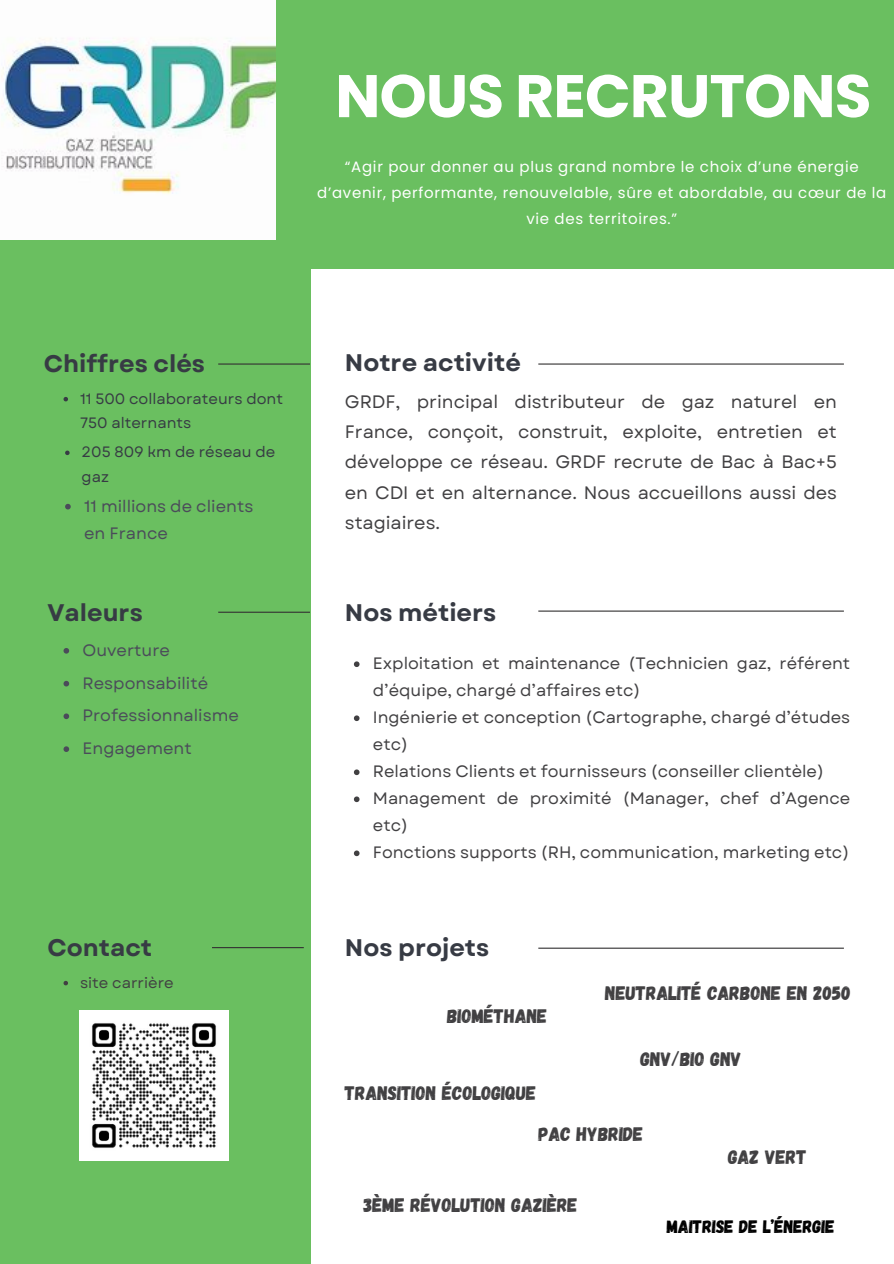
<style>
.page{position:relative;width:894px;height:1264px;background:#fff}
.page>*{position:absolute;margin:0;border:0;box-sizing:border-box;transform-origin:0 0}
.t1{font:700 60px "Poppins";letter-spacing:-.015em;color:#fff}
.t2{font:700 24px "Garet";color:#373b44}
.t3{font:19.5px "Gagalin";letter-spacing:-.005em;color:#414042}
.t4{font:18px/30.3px "Garet";letter-spacing:-.005em;color:#414042;text-align:justify}
.t5{font:18px "Gagalin";letter-spacing:-.005em;color:#000}
.t6{font:16.5px/27px "Garet";letter-spacing:-.005em;color:#414042}
.t7{font:16.5px/27px "Garet";color:#4b4b5a}
.t8{font:15px/25.8px "Poppins";letter-spacing:.045em;color:#fff;text-align:center}
.t9{font:15px/24.8px "Garet";color:#373b44}
.t10{font:15px "Garet";color:#414042}
</style>
<div class="page">
<div style="left:0;top:0;width:310px;height:1263px;background:#6abf60"></div>
<div style="left:0;top:0;width:893px;height:269px;background:#6abf60"></div>
<hr style="left:218px;top:363px;width:92px;height:1px;background:#333132">
<hr style="left:538px;top:363px;width:305px;height:1px;background:#333132">
<hr style="left:538px;top:947px;width:305px;height:1px;background:#333132">
<hr style="left:218px;top:611px;width:92px;height:1px;background:#333132">
<hr style="left:212px;top:947px;width:92px;height:1px;background:#333132">
<img style="left:0;top:1px;width:275px;height:238px">
<hr style="left:538px;top:610px;width:305px;height:1px;background:#333132">
<img style="left:79px;top:1010px;width:150px;height:150px">
<svg style="left:63px;top:397px;width:5px;height:4px"></svg>
<svg style="left:63px;top:980px;width:5px;height:5px"></svg>
<svg style="left:63px;top:648px;width:6px;height:5px"></svg>
<svg style="left:63px;top:681px;width:6px;height:5px"></svg>
<svg style="left:65px;top:450px;width:5px;height:5px"></svg>
<svg style="left:63px;top:713px;width:6px;height:6px"></svg>
<svg style="left:63px;top:746px;width:6px;height:6px"></svg>
<svg style="left:65px;top:504px;width:6px;height:5px"></svg>
<svg style="left:354px;top:661px;width:5px;height:6px"></svg>
<svg style="left:354px;top:715px;width:5px;height:6px"></svg>
<svg style="left:354px;top:769px;width:5px;height:6px"></svg>
<svg style="left:354px;top:796px;width:5px;height:6px"></svg>
<svg style="left:354px;top:850px;width:5px;height:6px"></svg>
<p class="t1" style="left:335px;top:54px;width:537px">NOUS RECRUTONS</p>
<p class="t8" style="left:317px;top:154px;width:570px">“Agir pour donner au plus grand nombre le choix d’une énergie d’avenir, performante, renouvelable, sûre et abordable, au cœur de la vie des territoires.”</p>
<p class="t2" style="left:44px;top:346px;width:163px">Chiffres clés</p>
<p class="t9" style="left:80px;top:386px;width:204px">11 500 collaborateurs dont<br>750 alternants</p>
<p class="t9" style="left:82px;top:440px;width:195px">205 809 km de réseau de gaz</p>
<p class="t7" style="left:84px;top:492px;width:171px">11 millions de clients en France</p>
<p class="t2" style="left:47px;top:595px;width:97px">Valeurs</p>
<p class="t7" style="left:83px;top:636px;width:89px">Ouverture</p>
<p class="t7" style="left:83px;top:669px;width:127px">Responsabilité</p>
<p class="t7" style="left:83px;top:702px;width:158px">Professionnalisme</p>
<p class="t7" style="left:83px;top:735px;width:111px">Engagement</p>
<p class="t2" style="left:47px;top:929px;width:106px">Contact</p>
<p class="t10" style="left:80px;top:971px;width:95px">site carrière</p>
<p class="t2" style="left:345px;top:346px;width:177px">Notre activité</p>
<p class="t4" style="left:345px;top:386px;width:493px">GRDF, principal distributeur de gaz naturel en France, conçoit, construit, exploite, entretien et développe ce réseau. GRDF recrute de Bac à Bac+5 en CDI et en alternance. Nous accueillons aussi des stagiaires.</p>
<p class="t2" style="left:345px;top:595px;width:153px">Nos métiers</p>
<p class="t6" style="left:373px;top:650px;width:478px">Exploitation et maintenance (Technicien gaz, référent d’équipe, chargé d’affaires etc)</p>
<p class="t6" style="left:373px;top:704px;width:478px">Ingénierie et conception (Cartographe, chargé d’études etc)</p>
<p class="t6" style="left:373px;top:758px;width:452px">Relations Clients et fournisseurs (conseiller clientèle)</p>
<p class="t6" style="left:373px;top:785px;width:478px">Management de proximité (Manager, chef d’Agence etc)</p>
<p class="t6" style="left:373px;top:839px;width:478px">Fonctions supports (RH, communication, marketing etc)</p>
<p class="t2" style="left:345px;top:929px;width:146px">Nos projets</p>
<p class="t3" style="left:447px;top:1003px;width:102px">BIOMÉTHANE</p>
<p class="t3" style="left:345px;top:1080px;width:193px">TRANSITION ÉCOLOGIQUE</p>
<p class="t3" style="left:605px;top:980px;width:247px">NEUTRALITÉ CARBONE EN 2050</p>
<p class="t3" style="left:640px;top:1046px;width:103px">GNV/BIO GNV</p>
<p class="t3" style="left:538px;top:1121px;width:106px">PAC HYBRIDE</p>
<p class="t3" style="left:363px;top:1192px;width:216px">3ème RÉVOLUTION GAZIÈRE</p>
<p class="t3" style="left:728px;top:1144px;width:80px">GAZ VERT</p>
<p class="t5" style="left:666px;top:1215px;width:169px">MAITRISE DE L’ÉNERGIE</p>
</div>
